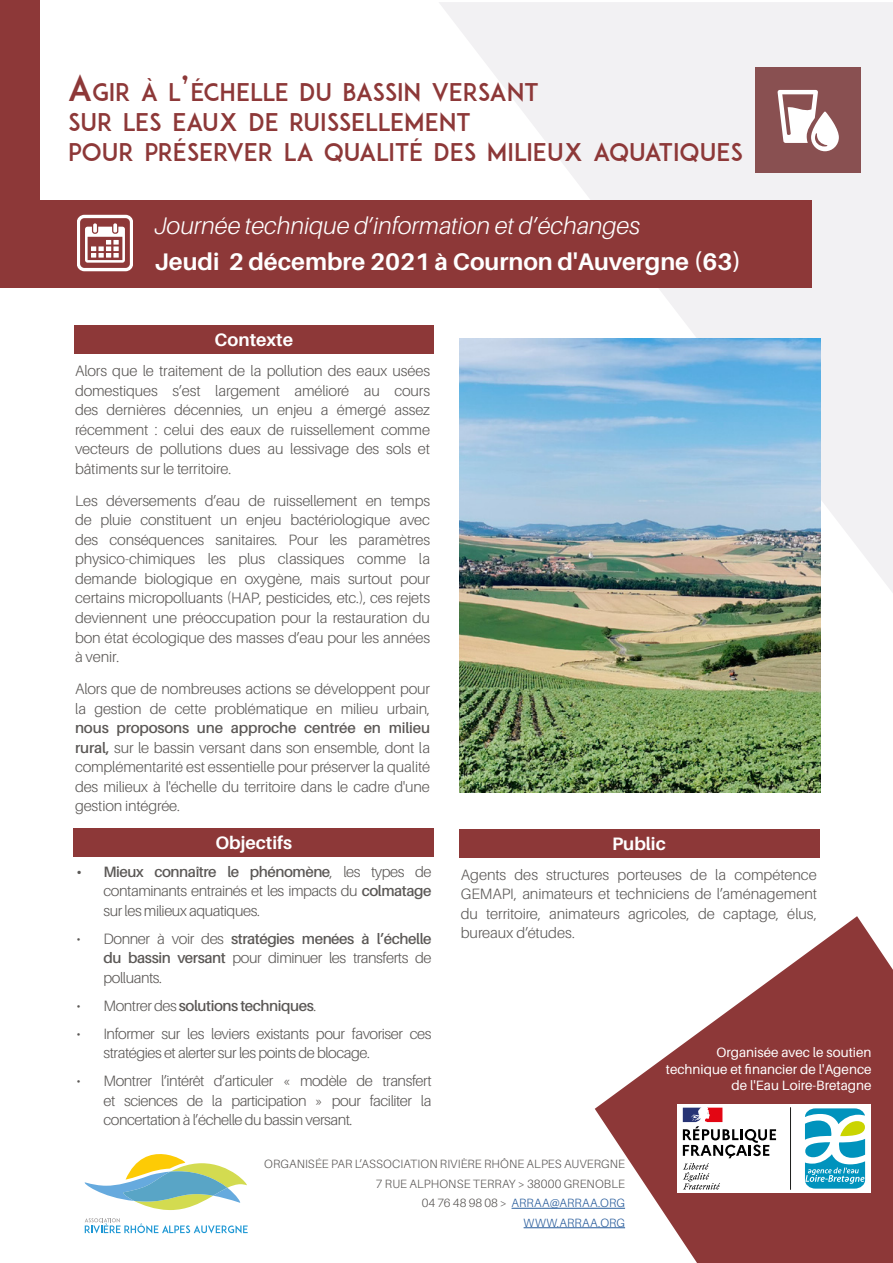
<style>
.page{position:relative;width:893px;height:1263px;background:#fff}
.page>*{position:absolute;margin:0;border:0;box-sizing:border-box;transform-origin:0 0}
.t1{font:24.15px/30px "ADAM.CGPRO";color:#8d3838}
.t2{font:italic 300 24px "Aileron";color:#fff}
.t3{font:700 24px "Aileron";color:#fff}
.t4{font:700 18px "Aileron";color:#fff}
.t5{font:300 15px/19.5px "Aileron";letter-spacing:-.01em;color:#5b5856;text-align:justify}
.t6{font:300 15px/19.5px "Aileron";letter-spacing:-.03em;color:#5b5856}
.t7{font:600 15px "Aileron";letter-spacing:-.03em;color:#5b5856}
.t8{font:13.5px/16.5px "Aileron";color:#fff;text-align:right}
.t9{font:300 12px/19.5px "Aileron";letter-spacing:.01em;color:#5b5856;text-align:right}
.s1{font-size:34.5px}
.s2{font-weight:600}
.s3{font-weight:300}
.s4{color:#275b9b}
</style>
<div class="page">
<svg style="left:595px;top:916px;width:298px;height:347px;fill:#8d3838"></svg>
<svg style="left:439px;top:2px;width:454px;height:591px;fill:#f2f1f3"></svg>
<div style="left:0;top:200px;width:811px;height:88px;background:#8d3838"></div>
<div style="left:0;top:0;width:40px;height:257px;background:#8d3838"></div>
<svg style="left:82px;top:214px;width:46px;height:58px"></svg>
<svg style="left:78px;top:215px;width:54px;height:56px"></svg>
<svg style="left:84px;top:1154px;width:163px;height:56px"></svg>
<svg style="left:85px;top:1218px;width:163px;height:15px"></svg>
<hr style="left:512px;top:1208px;width:113px;height:1px;background:#275b9b">
<hr style="left:524px;top:1227px;width:101px;height:1px;background:#275b9b">
<div style="left:74px;top:828px;width:360px;height:29px;background:#8d3838"></div>
<img style="left:460px;top:338px;width:360px;height:455px">
<div style="left:756px;top:67px;width:105px;height:106px;background:#895051"></div>
<svg style="left:777px;top:90px;width:62px;height:61px"></svg>
<div style="left:677px;top:1104px;width:193px;height:89px;background:#fff"></div>
<svg style="left:683px;top:1108px;width:93px;height:81px"></svg>
<hr style="left:790px;top:1107px;width:1px;height:83px;background:#1d1e1c">
<svg style="left:805px;top:1108px;width:61px;height:81px"></svg>
<div style="left:74px;top:325px;width:360px;height:29px;background:#8d3838"></div>
<div style="left:459px;top:829px;width:360px;height:29px;background:#8d3838"></div>
<h1 class="t1" style="left:68px;top:76px;width:677px"><span class="s1">A</span>GIR À L<span class="s1">’</span>ÉCHELLE DU BASSIN VERSANT<br>SUR LES EAUX DE RUISSELLEMENT<br>POUR PRÉSERVER LA QUALITÉ DES MILIEUX AQUATIQUES</h1>
<h2 class="t2" style="left:154px;top:212px;width:487px">Journée technique d’information et d’échanges</h2>
<h2 class="t3" style="left:154px;top:248px;width:588px">Jeudi 2 décembre 2021 à Cournon d'Auvergne (63)</h2>
<p class="t4" style="left:215px;top:329px;width:80px">Contexte</p>
<p class="t5" style="left:75px;top:361px;width:357px">Alors que le traitement de la pollution des eaux usées domestiques s’est largement amélioré au cours des dernières décennies, un enjeu a émergé assez récemment : celui des eaux de ruissellement comme vecteurs de pollutions dues au lessivage des sols et bâtiments sur le territoire.</p>
<p class="t5" style="left:75px;top:491px;width:357px">Les déversements d’eau de ruissellement en temps de pluie constituent un enjeu bactériologique avec des conséquences sanitaires. Pour les paramètres physico-chimiques les plus classiques comme la demande biologique en oxygène, mais surtout pour certains micropolluants (HAP, pesticides, etc.), ces rejets deviennent une préoccupation pour la restauration du bon état écologique des masses d’eau pour les années à venir.</p>
<p class="t5" style="left:75px;top:679px;width:357px">Alors que de nombreuses actions se développent pour la gestion de cette problématique en milieu urbain,</p>
<p class="t5" style="left:75px;top:718px;width:357px"><span class="s2">nous proposons une approche centrée en milieu rural,</span> sur le bassin versant dans son ensemble, dont la complémentarité est essentielle pour préserver la qualité des milieux à l'échelle du territoire dans le cadre d'une gestion intégrée.</p>
<p class="t4" style="left:215px;top:832px;width:78px">Objectifs</p>
<p class="t5" style="left:104px;top:862px;width:330px;text-indent:-27px"><span class="s2">• Mieux connaître le phénomène</span>, les types de contaminants entrainés et les impacts du <span class="s2">colmatage </span>sur les milieux aquatiques.</p>
<p class="t5" style="left:104px;top:929px;width:330px;text-indent:-27px">• Donner à voir des <span class="s2">stratégies menées à l’échelle du bassin versant</span> pour diminuer les transferts de polluants.</p>
<p class="t7" style="left:77px;top:997px;width:241px"><span class="s3">• Montrer des</span> solutions techniques<span class="s3">.</span></p>
<p class="t6" style="left:104px;top:1024px;width:330px;text-indent:-27px">• Informer sur les leviers existants pour favoriser ces stratégies et alerter sur les points de blocage.</p>
<p class="t5" style="left:104px;top:1071px;width:330px;text-indent:-27px">• Montrer l’intérêt d’articuler « modèle de transfert et sciences de la participation » pour faciliter la concertation à l’échelle du bassin versant.</p>
<p class="t4" style="left:612px;top:833px;width:55px">Public</p>
<p class="t5" style="left:461px;top:865px;width:358px">Agents des structures porteuses de la compétence GEMAPI, animateurs et techniciens de l’aménagement du territoire, animateurs agricoles, de captage, élus, bureaux d’études.</p>
<p class="t8" style="left:666px;top:1044px;width:207px">Organisée avec le soutien technique et financier de l'Agence de l'Eau Loire-Bretagne</p>
<p class="t9" style="left:264px;top:1154px;width:362px">ORGANISÉE PAR L’ASSOCIATION RIVIÈRE RHÔNE ALPES AUVERGNE 7 RUE ALPHONSE TERRAY &gt; 38000 GRENOBLE<br>04 76 48 98 08 &gt; <span class="s4">ARRAA@ARRAA.ORG<br>WWW.ARRAA.ORG</span></p>
</div>
